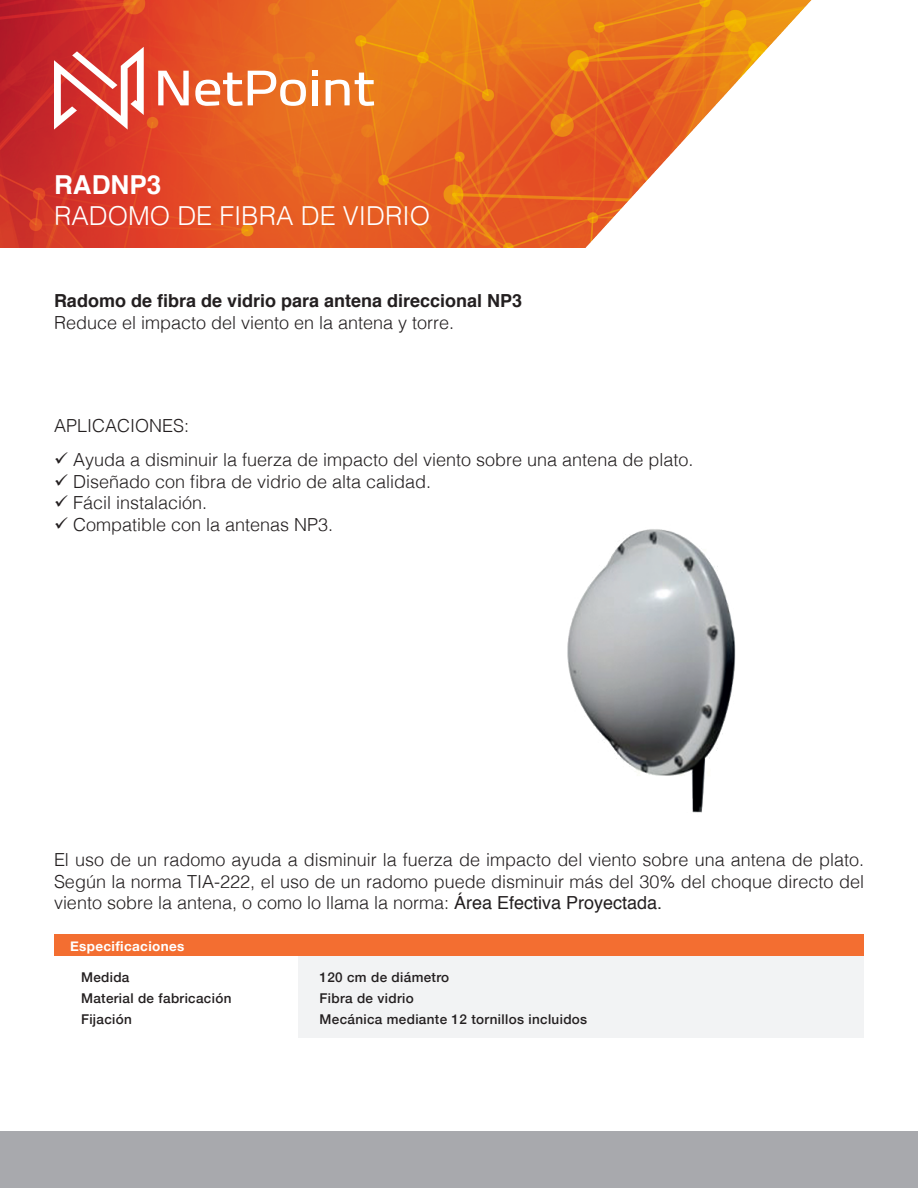
<style>
.page{position:relative;width:918px;height:1188px;background:#fff}
.page>*{position:absolute;margin:0;border:0;box-sizing:border-box;transform-origin:0 0}
.t1{font:300 26.1px "Helvetica";color:#fff}
.t2{font:700 26.1px "Helvetica";color:#fff}
.t3{font:300 18px/21.6px "Helvetica";color:#231f20}
.t4{font:700 18px "Helvetica";color:#231f20}
.t5{font:500 13.5px "Helvetica Neue";letter-spacing:.025em;color:#231f20}
.t6{font:700 13.5px "Helvetica Neue";letter-spacing:.025em;color:#fff}
.s1{font-weight:400}
</style>
<div class="page">
<img style="left:567px;top:529px;width:169px;height:284px">
<div style="left:0;top:1131px;width:918px;height:57px;background:#a8a9ad"></div>
<div style="left:299px;top:956px;width:565px;height:81px;background:#f2f3f4"></div>
<div style="left:54px;top:934px;width:810px;height:22px;background:#f36e31"></div>
<img style="left:0;top:0;width:812px;height:248px">
<svg style="left:158px;top:71px;width:31px;height:34px"></svg>
<svg style="left:195px;top:71px;width:111px;height:35px"></svg>
<svg style="left:312px;top:71px;width:5px;height:5px"></svg>
<div style="left:312px;top:80px;width:5px;height:25px;background:#fff"></div>
<svg style="left:326px;top:73px;width:48px;height:33px"></svg>
<svg style="left:54px;top:47px;width:90px;height:83px"></svg>
<p class="t2" style="left:54px;top:164px;width:109px">RADNP3</p>
<p class="t1" style="left:54px;top:194px;width:378px">RADOMO DE FIBRA DE VIDRIO</p>
<p class="t4" style="left:54px;top:286px;width:470px">Radomo de fibra de vidrio para antena direccional NP3</p>
<p class="t3" style="left:54px;top:310px;width:402px">Reduce el impacto del viento en la antena y torre.</p>
<p class="t3" style="left:54px;top:414px;width:137px">APLICACIONES:</p>
<p class="t3" style="left:54px;top:447px;width:641px">✓ Ayuda a disminuir la fuerza de impacto del viento sobre una antena de plato.</p>
<p class="t3" style="left:54px;top:469px;width:379px">✓ Diseñado con fibra de vidrio de alta calidad.</p>
<p class="t3" style="left:54px;top:491px;width:155px">✓ Fácil instalación.</p>
<p class="t3" style="left:54px;top:512px;width:281px">✓ Compatible con la antenas NP3.</p>
<p class="t3" style="left:54px;top:848px;width:812px">El uso de un radomo ayuda a disminuir la fuerza de impacto del viento sobre una antena de plato.</p>
<p class="t3" style="left:54px;top:869px;width:812px">Según la norma TIA-222, el uso de un radomo puede disminuir más del 30% del choque directo del viento sobre la antena, o como lo llama la norma: <span class="s1">Área Efectiva Proyectada.</span></p>
<p class="t6" style="left:70px;top:935px;width:116px">Especificaciones</p>
<p class="t5" style="left:81px;top:966px;width:50px">Medida</p>
<p class="t5" style="left:81px;top:987px;width:152px">Material de fabricación</p>
<p class="t5" style="left:81px;top:1008px;width:52px">Fijación</p>
<p class="t5" style="left:320px;top:966px;width:131px">120 cm de diámetro</p>
<p class="t5" style="left:320px;top:987px;width:96px">Fibra de vidrio</p>
<p class="t5" style="left:320px;top:1008px;width:269px">Mecánica mediante 12 tornillos incluidos</p>
</div>
